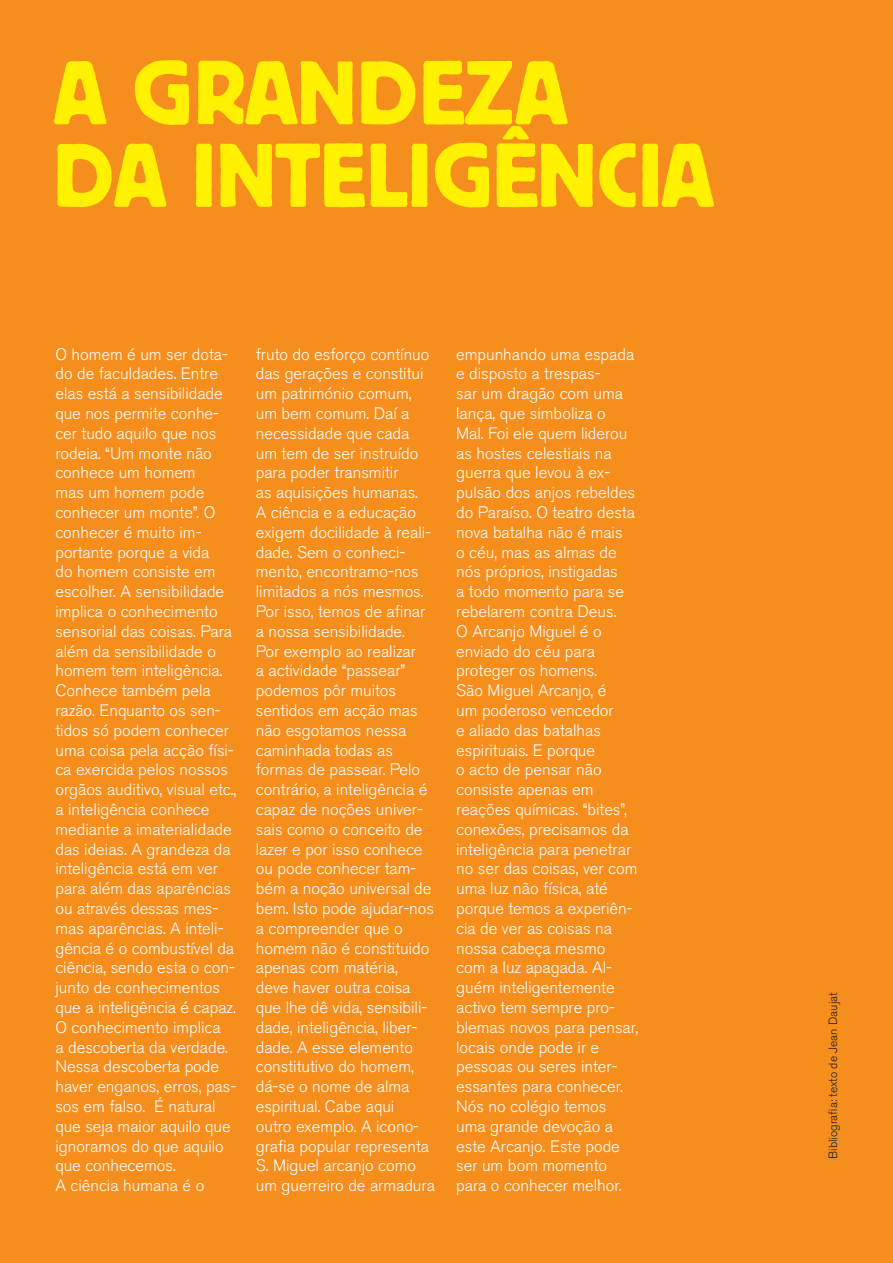
<style>
.page{position:relative;width:893px;height:1263px;background:#f68e1e}
.page>*{position:absolute;margin:0;border:0;box-sizing:border-box;transform-origin:0 0}
.t1{font:90px/82.5px "Block BE";color:#fff101}
.t2{font:300 16.5px/19.8px "Akzidenz Grotesk BE";color:#fff}
.t3{font:300 12px "Akzidenz Grotesk BE";color:#231f20}
</style>
<div class="page">
<h1 class="t1" style="left:54px;top:49px;width:662px">A GRANDEZA<br>DA INTELIGÊNCIA</h1>
<p class="t2" style="left:55px;top:344px;width:182px">O homem é um ser dota&shy;do de faculdades. Entre elas está a sensibilidade que nos permite conhe&shy;cer tudo aquilo que nos rodeia. “Um monte não conhece um homem<br>mas um homem pode conhecer um monte”. O conhecer é muito im&shy;portante porque a vida<br>do homem consiste em escolher. A sensibilidade implica o conhecimento sensorial das coisas. Para além da sensibilidade o homem tem inteligência.<br>Conhece também pela razão. Enquanto os sen&shy;tidos só podem conhecer uma coisa pela acção físi&shy;ca exercida pelos nossos orgãos auditivo, visual etc., a inteligência conhece mediante a imaterialidade das ideias. A grandeza da inteligência está em ver para além das aparências ou através dessas mes&shy;mas aparências. A inteli&shy;gência é o combustível da ciência, sendo esta o con&shy;junto de conhecimentos que a inteligência é capaz.<br>O conhecimento implica<br>a descoberta da verdade.<br>Nessa descoberta pode haver enganos, erros, pas&shy;sos em falso. É natural que seja maior aquilo que ignoramos do que aquilo que conhecemos.<br>A ciência humana é o</p>
<p class="t2" style="left:256px;top:344px;width:181px">fruto do esforço contínuo das gerações e constitui um património comum, um bem comum. Daí a necessidade que cada<br>um tem de ser instruído para poder transmitir<br>as aquisições humanas.<br>A ciência e a educação exigem docilidade à reali&shy;dade. Sem o conheci&shy;mento, encontramo-nos limitados a nós mesmos.<br>Por isso, temos de afinar a nossa sensibilidade.<br>Por exemplo ao realizar<br>a actividade “passear” podemos pôr muitos sentidos em acção mas não esgotamos nessa caminhada todas as formas de passear. Pelo contrário, a inteligência é capaz de noções univer&shy;sais como o conceito de lazer e por isso conhece ou pode conhecer tam&shy;bém a noção universal de bem. Isto pode ajudar-nos a compreender que o homem não é constituido apenas com matéria,<br>deve haver outra coisa que lhe dê vida, sensibili&shy;dade, inteligência, liber&shy;dade. A esse elemento constitutivo do homem, dá-se o nome de alma espiritual. Cabe aqui<br>outro exemplo. A icono&shy;grafia popular representa<br>S. Miguel arcanjo como um guerreiro de armadura</p>
<p class="t2" style="left:456px;top:344px;width:183px">empunhando uma espada e disposto a trespas-<br>sar um dragão com uma lança, que simboliza o<br>Mal. Foi ele quem liderou as hostes celestiais na guerra que levou à ex&shy;pulsão dos anjos rebeldes do Paraíso. O teatro desta nova batalha não é mais<br>o céu, mas as almas de nós próprios, instigadas<br>a todo momento para se rebelarem contra Deus.<br>O Arcanjo Miguel é o enviado do céu para proteger os homens.<br>São Miguel Arcanjo, é<br>um poderoso vencedor<br>e aliado das batalhas espirituais. E porque<br>o acto de pensar não consiste apenas em reações químicas. “bites”, conexões, precisamos da inteligência para penetrar no ser das coisas, ver com uma luz não física, até porque temos a experiên&shy;cia de ver as coisas na nossa cabeça mesmo com a luz apagada. Al&shy;guém inteligentemente activo tem sempre pro&shy;blemas novos para pensar, locais onde pode ir e pessoas ou seres inter&shy;essantes para conhecer.<br>Nós no colégio temos uma grande devoção a este Arcanjo. Este pode ser um bom momento para o conhecer melhor.</p>
<p class="t3" style="left:826px;top:1159px;width:168px;rotate:-90deg">Bibliografia: texto de Jean Daujat</p>
</div>
